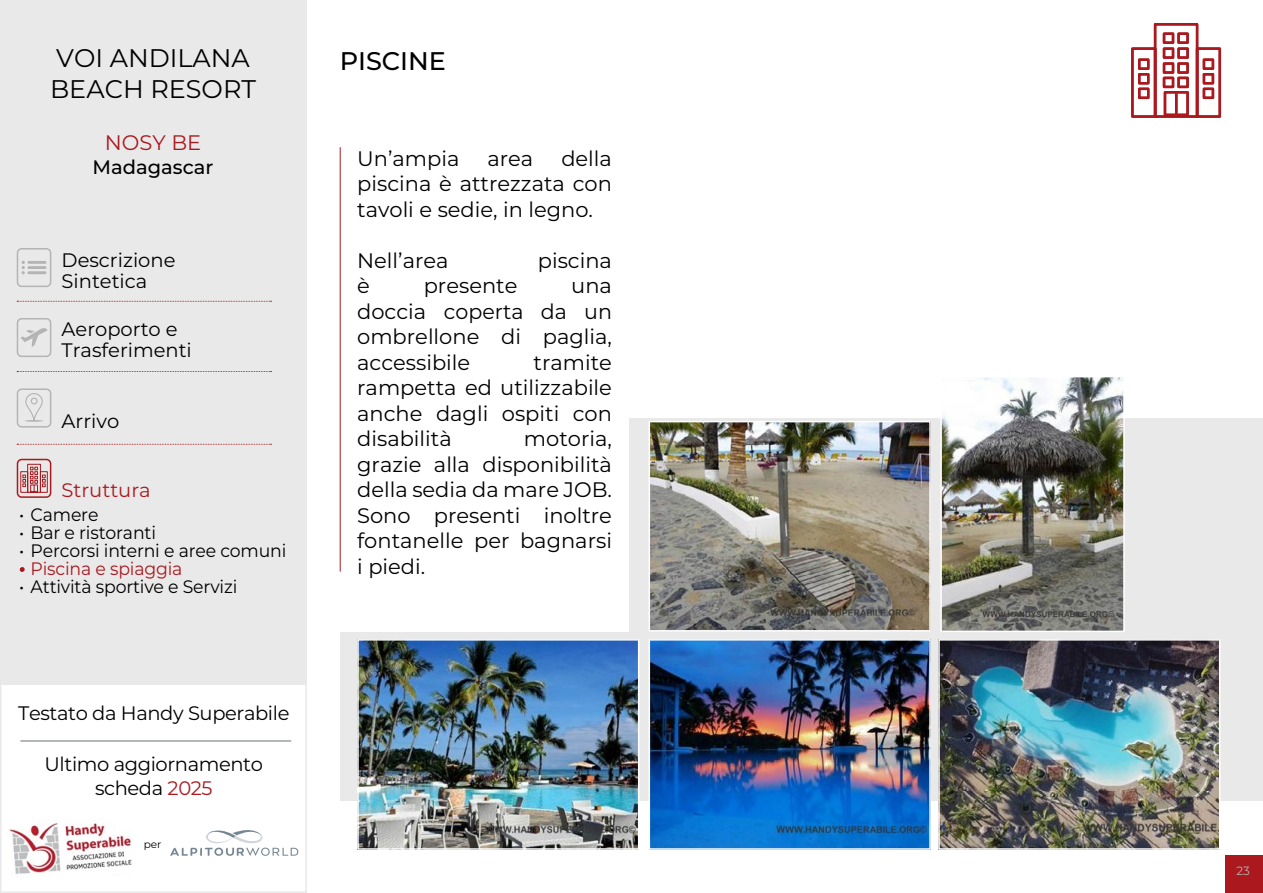
<style>
.page{position:relative;width:1263px;height:893px;background:#fff}
.page>*{position:absolute;margin:0;border:0;box-sizing:border-box;transform-origin:0 0}
.t1{font:100 25.5px/30.6px "Montserrat";color:#000}
.t2{font:500 25.5px "Montserrat";color:#000}
.t3{font:100 21px/25.5px "Montserrat";color:#000;text-align:justify}
.t4{font:100 21px "Montserrat";color:#ab191f}
.t5{font:100 19.5px/24px "Montserrat";letter-spacing:-.02em;color:#000;text-align:center}
.t6{font:100 19.5px/21px "Montserrat";color:#000}
.t7{font:500 19.5px "Montserrat";color:#000}
.t8{font:100 19.5px "Montserrat";color:#ab191f}
.t9{font:100 18px "Montserrat";letter-spacing:-.01em;color:#000;scale:.96 1}
.t10{font:100 18px "Montserrat";letter-spacing:-.01em;color:#ab191f;scale:.96 1}
.t11{font:100 12px "Montserrat";color:#b3b4b3}
.t12{font:100 10.5px "Montserrat";color:#000}
.s1{color:#000}
.s2{color:#ab191f}
</style>
<div class="page">
<div style="left:1225px;top:855px;width:38px;height:38px;background:#ab191f"></div>
<div style="left:340px;top:418px;width:923px;height:383px;background:#e9e9e9"></div>
<div style="left:0;top:0;width:306px;height:685px;background:#e9e9e9"></div>
<svg style="left:17px;top:301px;width:255px;height:1px"></svg>
<svg style="left:17px;top:371px;width:255px;height:1px"></svg>
<svg style="left:17px;top:444px;width:255px;height:1px"></svg>
<div style="left:17px;top:248px;width:34px;height:39px;border:2px solid #b3b4b3;border-radius:4px"></div>
<div style="left:17px;top:318px;width:34px;height:39px;border:2px solid #b3b4b3;border-radius:4px"></div>
<div style="left:17px;top:388px;width:34px;height:40px;border:2px solid #b3b4b3;border-radius:4px"></div>
<div style="left:17px;top:459px;width:34px;height:39px;border:2px solid #ab191f;border-radius:4px"></div>
<svg style="left:20px;top:328px;width:28px;height:19px"></svg>
<svg style="left:25px;top:393px;width:19px;height:33px"></svg>
<svg style="left:20px;top:464px;width:28px;height:29px"></svg>
<hr style="left:29px;top:261px;width:16px;height:3px;background:#b3b4b3">
<hr style="left:29px;top:266px;width:16px;height:3px;background:#b3b4b3">
<hr style="left:29px;top:271px;width:16px;height:3px;background:#b3b4b3">
<svg style="left:22px;top:261px;width:3px;height:13px"></svg>
<svg style="left:170px;top:830px;width:128px;height:26px"></svg>
<img style="left:9px;top:823px;width:123px;height:51px">
<svg style="left:20px;top:567px;width:5px;height:5px"></svg>
<hr style="left:20px;top:740px;width:271px;height:2px;background:#9ca0a3">
<svg style="left:1131px;top:23px;width:91px;height:95px"></svg>
<img style="left:943px;top:379px;width:179px;height:250px">
<div style="left:940px;top:376px;width:185px;height:256px;border:2px solid #fff"></div>
<img style="left:360px;top:642px;width:276px;height:205px">
<div style="left:357px;top:639px;width:282px;height:211px;border:2px solid #fff"></div>
<img style="left:651px;top:642px;width:277px;height:205px">
<div style="left:648px;top:639px;width:283px;height:211px;border:2px solid #fff"></div>
<img style="left:651px;top:424px;width:277px;height:205px">
<div style="left:648px;top:421px;width:283px;height:211px;border:2px solid #fff"></div>
<img style="left:941px;top:642px;width:276px;height:205px">
<div style="left:938px;top:639px;width:282px;height:211px;border:2px solid #fff"></div>
<div style="left:340px;top:130px;width:289px;height:502px;background:#fff"></div>
<hr style="left:340px;top:147px;width:1px;height:425px;background:#ab191f">
<p class="t1" style="left:50px;top:42px;width:207px">VOI ANDILANA<br>BEACH RESORT</p>
<p class="t4" style="left:105px;top:129px;width:98px">NOSY BE</p>
<p class="t7" style="left:93px;top:153px;width:122px">Madagascar</p>
<p class="t6" style="left:62px;top:249px;width:115px">Descrizione<br>Sintetica</p>
<p class="t6" style="left:62px;top:318px;width:132px">Aeroporto e<br>Trasferimenti</p>
<p class="t5" style="left:62px;top:409px;width:59px">Arrivo</p>
<p class="t8" style="left:62px;top:477px;width:91px">Struttura</p>
<p class="t9" style="left:19px;top:502px;width:84px">• Camere</p>
<p class="t9" style="left:19px;top:520px;width:144px">• Bar e ristoranti</p>
<p class="t9" style="left:19px;top:538px;width:280px">• Percorsi interni e aree comuni</p>
<p class="t10" style="left:19px;top:556px;width:172px"><span class="s1">•</span> Piscina e spiaggia</p>
<p class="t9" style="left:19px;top:574px;width:229px">• Attività sportive e Servizi</p>
<p class="t5" style="left:18px;top:701px;width:273px">Testato da Handy Superabile</p>
<p class="t5" style="left:45px;top:752px;width:220px">Ultimo aggiornamento scheda <span class="s2">2025</span></p>
<p class="t12" style="left:144px;top:837px;width:19px">per</p>
<p class="t2" style="left:340px;top:44px;width:108px">PISCINE</p>
<p class="t3" style="left:357px;top:145px;width:104px">Un’ampia</p>
<p class="t3" style="left:487px;top:145px;width:47px">area</p>
<p class="t3" style="left:357px;top:145px;width:256px;text-indent:204px">della piscina è attrezzata con tavoli e sedie, in legno.</p>
<p class="t3" style="left:357px;top:247px;width:93px">Nell’area</p>
<p class="t3" style="left:538px;top:247px;width:76px">piscina</p>
<p class="t3" style="left:357px;top:273px;width:14px">è</p>
<p class="t3" style="left:424px;top:273px;width:95px">presente</p>
<p class="t3" style="left:357px;top:273px;width:256px;text-indent:214px">una doccia coperta da un ombrellone di paglia, accessibile</p>
<p class="t3" style="left:357px;top:349px;width:256px;text-indent:176px">tramite rampetta ed utilizzabile anche dagli ospiti con disabilità</p>
<p class="t3" style="left:357px;top:426px;width:256px;text-indent:167px">motoria, grazie alla disponibilità della sedia da mare JOB.<br>Sono presenti inoltre fontanelle per bagnarsi i piedi.</p>
<p class="t11" style="left:1236px;top:863px;width:15px">23</p>
</div>
